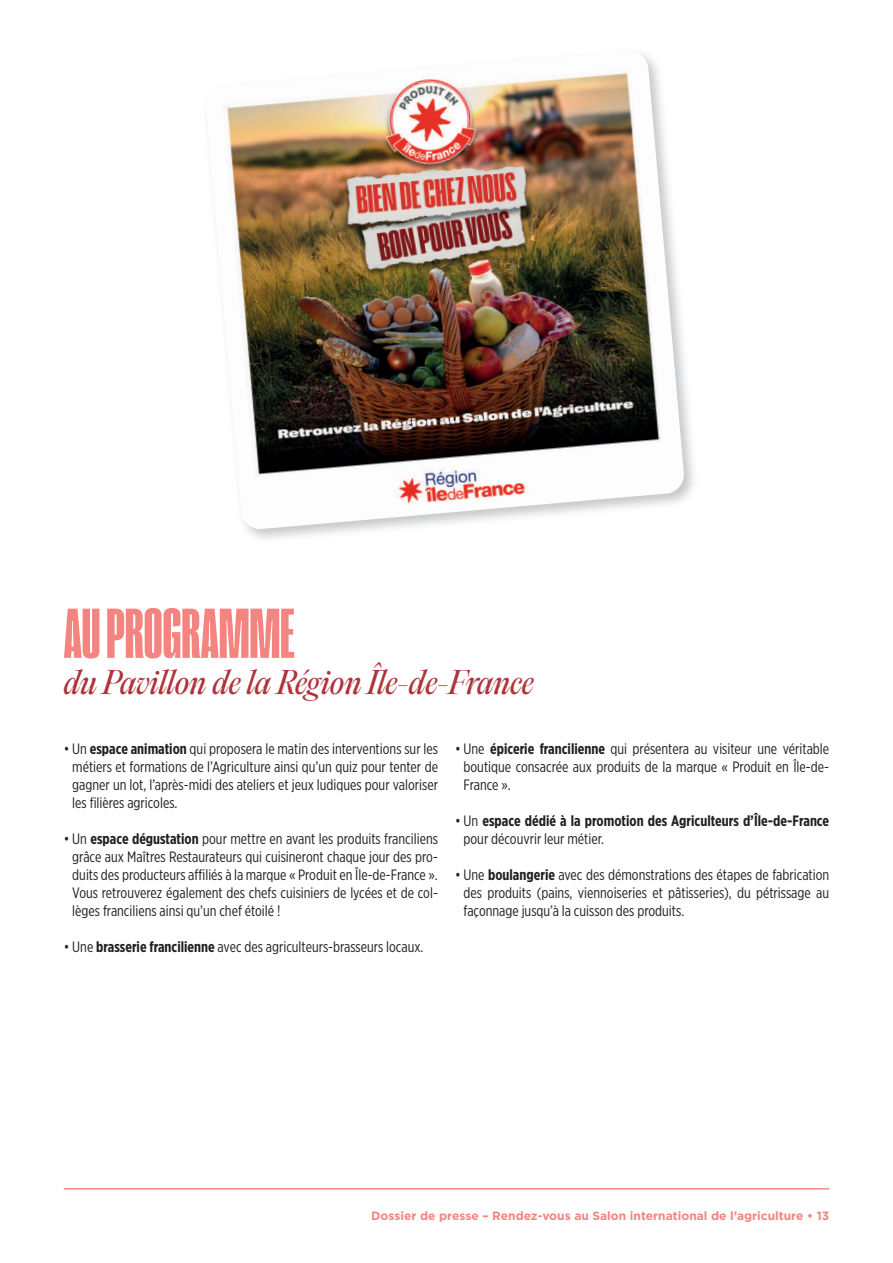
<style>
.page{position:relative;width:893px;height:1263px;background:#fff}
.page>*{position:absolute;margin:0;border:0;box-sizing:border-box;transform-origin:0 0}
.t1{font:900 72px "PP Right Grotesk Tall";color:#f38480}
.t2{font:italic 30px "PP Editorial Old";color:#af333a}
.t3{font:15px/18px "Gotham X Narrow";color:#231f20;text-align:justify}
.t4{font:700 15px/18px "Gotham X Narrow";color:#231f20}
.t5{font:700 12px "Gotham";color:#f38480}
.s1{font-weight:700}
.s2{font-weight:400}
</style>
<div class="page">
<img style="left:205px;top:51px;width:480px;height:478px">
<hr style="left:64px;top:1188px;width:765px;height:1px;background:#f38480">
<h1 class="t1" style="left:64px;top:598px;width:232px">AU PROGRAMME</h1>
<h2 class="t2" style="left:64px;top:662px;width:471px">du Pavillon de la Région Île-de-France</h2>
<p class="t3" style="left:72px;top:739px;width:367px;text-indent:-9px">• Un <span class="s1">espace animation</span> qui proposera le matin des interventions sur les métiers et formations de l’Agriculture ainsi qu’un quiz pour tenter de gagner un lot, l’après-midi des ateliers et jeux ludiques pour valoriser les filières agricoles.</p>
<p class="t3" style="left:72px;top:829px;width:367px;text-indent:-9px">• Un <span class="s1">espace dégustation</span> pour mettre en avant les produits franciliens grâce aux Maîtres Restaurateurs qui cuisineront chaque jour des pro&shy;duits des producteurs affiliés à la marque « Produit en Île-de-France ».<br>Vous retrouverez également des chefs cuisiniers de lycées et de col&shy;lèges franciliens ainsi qu’un chef étoilé !</p>
<p class="t3" style="left:64px;top:937px;width:361px">• Une <span class="s1">brasserie francilienne</span> avec des agriculteurs-brasseurs locaux.</p>
<p class="t3" style="left:463px;top:739px;width:367px;text-indent:-9px">• Une <span class="s1">épicerie francilienne</span> qui présentera au visiteur une véritable boutique consacrée aux produits de la marque « Produit en Île-de-France ».</p>
<p class="t4" style="left:463px;top:811px;width:367px;text-indent:-9px"><span class="s2">• Un</span> espace dédié à la promotion des Agriculteurs d’Île-de-France <span class="s2">pour découvrir leur métier.</span></p>
<p class="t3" style="left:463px;top:865px;width:367px;text-indent:-9px">• Une <span class="s1">boulangerie</span> avec des démonstrations des étapes de fabrication des produits (pains, viennoiseries et pâtisseries), du pétrissage au façonnage jusqu’à la cuisson des produits.</p>
<p class="t5" style="left:371px;top:1208px;width:459px">Dossier de presse – Rendez-vous au Salon international de l’agriculture • 13</p>
</div>
